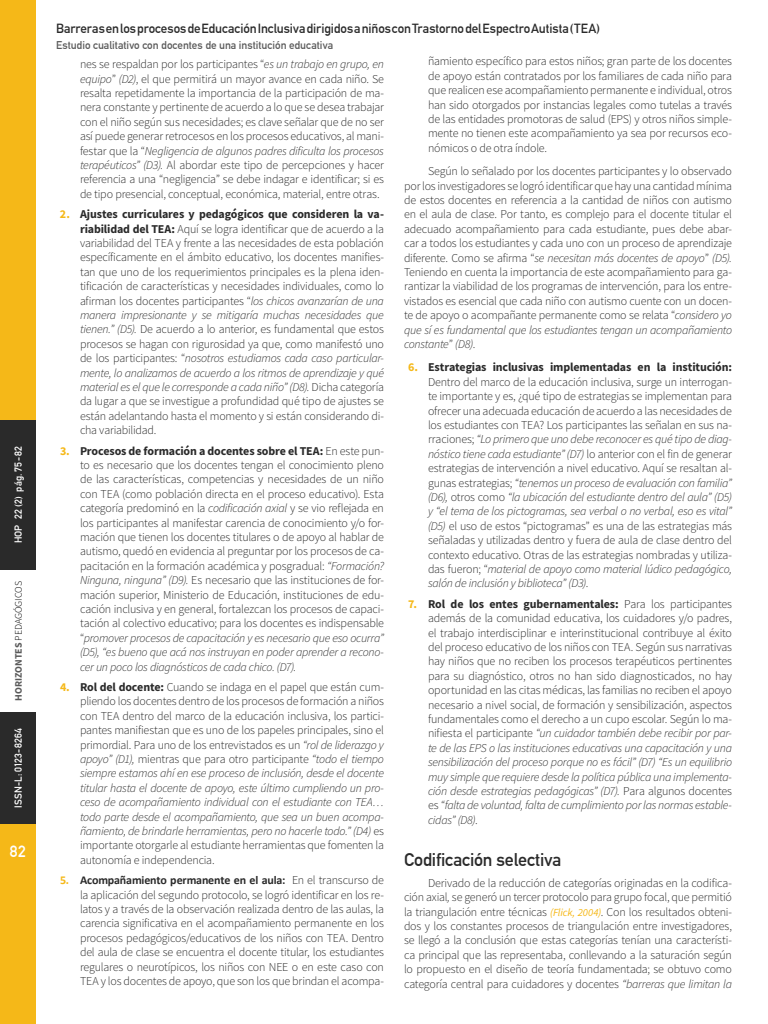
<style>
.page{position:relative;width:768px;height:1024px;background:#fff}
.page>*{position:absolute;margin:0;border:0;box-sizing:border-box;transform-origin:0 0}
.t1{font:700 18px "DIN Alternate";letter-spacing:-.01em;color:#2a2a2a}
.t2{font:700 16px "DIN Alternate";color:#fff}
.t3{font:700 13px "DIN Alternate";letter-spacing:-.005em;color:#2a2a2a}
.t4{font:300 12px/14.4px "Source Sans Pro";letter-spacing:-.015em;color:#2a2a2a;text-align:justify}
.t5{font:700 12px "Calibri";letter-spacing:-.015em;color:#2a2a2a}
.t6{font:700 11.1px "DIN Alternate";color:#5a5a5a}
.t7{font:700 10px "DIN Alternate";letter-spacing:.015em;color:#fff}
.t8{font:300 10px "Source Sans Pro";letter-spacing:-.015em;color:#000}
.s1{font-weight:700;color:#5a5a5a}
.s2{font-style:italic}
.s3{font-weight:700;color:#f5b818}
.s4{font-weight:700}
.s5{color:#f5b818}
.s6{font-family:"Source Sans Pro";font-weight:300}
.s7{font-weight:400;font-style:italic;font-size:10.8px;color:#f5b818}
</style>
<div class="page">
<div style="left:0;top:712px;width:36px;height:312px;background:#f5b818"></div>
<div style="left:0;top:0;width:36px;height:570px;background:#f5b818"></div>
<div style="left:0;top:420px;width:36px;height:150px;background:#2a2a2a"></div>
<div style="left:0;top:712px;width:36px;height:112px;background:#2a2a2a"></div>
<p class="t7" style="left:11px;top:543px;width:98px;rotate:-90deg">HOP 22 (2) pág. 75-82</p>
<p class="t8" style="left:12px;top:701px;width:121px;rotate:-90deg"><span class="s1">HORIZONTES</span> PEDAGÓGICOS</p>
<p class="t7" style="left:11px;top:808px;width:81px;rotate:-90deg">ISSN-L: 0123-8264</p>
<h2 class="t2" style="left:10px;top:839px;width:18px">82</h2>
<p class="t3" style="left:56px;top:19px;width:546px">Barreras en los procesos de Educación Inclusiva dirigidos a niños con Trastorno del Espectro Autista (TEA)</p>
<p class="t6" style="left:56px;top:36px;width:279px">Estudio cualitativo con docentes de una institución educativa</p>
<p class="t4" style="left:80px;top:57px;width:306px">nes se respaldan por los participantes “<span class="s2">es un trabajo en grupo, en equipo</span>” <span class="s2">(D2)</span>, el que permitirá un mayor avance en cada niño. Se resalta repetidamente la importancia de la participación de ma&shy;nera constante y pertinente de acuerdo a lo que se desea trabajar con el niño según sus necesidades; es clave señalar que de no ser así puede generar retrocesos en los procesos educativos, al mani&shy;festar que la “<span class="s2">Negligencia de algunos padres dificulta los procesos terapéuticos” (D3).</span> Al abordar este tipo de percepciones y hacer referencia a una “negligencia” se debe indagar e identificar; si es de tipo presencial, conceptual, económica, material, entre otras.</p>
<p class="t4" style="left:80px;top:207px;width:306px;text-indent:-20px"><span class="s3">2.</span> <span class="s4">Ajustes curriculares y pedagógicos que consideren la va&shy;riabilidad del TEA:</span> Aquí se logra identificar que de acuerdo a la variabilidad del TEA y frente a las necesidades de esta población específicamente en el ámbito educativo, los docentes manifies&shy;tan que uno de los requerimientos principales es la plena iden&shy;tificación de características y necesidades individuales, como lo afirman los docentes participantes “<span class="s2">los chicos avanzarían de una manera impresionante y se mitigaría muchas necesidades que tienen.” (D5).</span> De acuerdo a lo anterior, es fundamental que estos procesos se hagan con rigurosidad ya que, como manifestó uno de los participantes: “<span class="s2">nosotros estudiamos cada caso particular&shy;mente, lo analizamos de acuerdo a los ritmos de aprendizaje y qué material es el que le corresponde a cada niño” (D8).</span> Dicha categoría da lugar a que se investigue a profundidad qué tipo de ajustes se están adelantando hasta el momento y si están considerando di&shy;cha variabilidad.</p>
<p class="t4" style="left:80px;top:443px;width:306px;text-indent:-20px"><span class="s3">3.</span> <span class="s4">Procesos de formación a docentes sobre el TEA:</span> En este pun&shy;to es necesario que los docentes tengan el conocimiento pleno de las características, competencias y necesidades de un niño con TEA (como población directa en el proceso educativo). Esta categoría predominó en la <span class="s2">codificación axial</span> y se vio reflejada en los participantes al manifestar carencia de conocimiento y/o for&shy;mación que tienen los docentes titulares o de apoyo al hablar de autismo, quedó en evidencia al preguntar por los procesos de ca&shy;pacitación en la formación académica y posgradual: <span class="s2">“Formación?<br>Ninguna, ninguna” (D9).</span> Es necesario que las instituciones de for&shy;mación superior, Ministerio de Educación, instituciones de edu&shy;cación inclusiva y en general, fortalezcan los procesos de capaci&shy;tación al colectivo educativo; para los docentes es indispensable “<span class="s2">promover procesos de capacitación y es necesario que eso ocurra” (D5), “es bueno que acá nos instruyan en poder aprender a recono&shy;cer un poco los diagnósticos de cada chico. (D7).</span></p>
<p class="t4" style="left:80px;top:680px;width:306px;text-indent:-20px"><span class="s3">4.</span> <span class="s4">Rol del docente:</span> Cuando se indaga en el papel que están cum&shy;pliendo los docentes dentro de los procesos de formación a niños con TEA dentro del marco de la educación inclusiva, los partici&shy;pantes manifiestan que es uno de los papeles principales, sino el primordial. Para uno de los entrevistados es un <span class="s2">“rol de liderazgo y apoyo” (D1),</span> mientras que para otro participante <span class="s2">“todo el tiempo siempre estamos ahí en ese proceso de inclusión, desde el docente titular hasta el docente de apoyo, este último cumpliendo un pro&shy;ceso de acompañamiento individual con el estudiante con TEA… todo parte desde el acompañamiento, que sea un buen acompa&shy;ñamiento, de brindarle herramientas, pero no hacerle todo.” (D4)</span> es importante otorgarle al estudiante herramientas que fomenten la autonomía e independencia.</p>
<p class="t5" style="left:60px;top:872px;width:325px"><span class="s5">5.</span> Acompañamiento permanente en el aula: <span class="s6">En el transcurso de</span></p>
<p class="t4" style="left:80px;top:887px;width:306px">la aplicación del segundo protocolo, se logró identificar en los re&shy;latos y a través de la observación realizada dentro de las aulas, la carencia significativa en el acompañamiento permanente en los procesos pedagógicos/educativos de los niños con TEA. Dentro del aula de clase se encuentra el docente titular, los estudiantes regulares o neurotípicos, los niños con NEE o en este caso con TEA y los docentes de apoyo, que son los que brindan el acompa-</p>
<p class="t4" style="left:428px;top:54px;width:306px">ñamiento específico para estos niños; gran parte de los docentes de apoyo están contratados por los familiares de cada niño para que realicen ese acompañamiento permanente e individual, otros han sido otorgados por instancias legales como tutelas a través de las entidades promotoras de salud (EPS) y otros niños simple&shy;mente no tienen este acompañamiento ya sea por recursos eco&shy;nómicos o de otra índole.</p>
<p class="t4" style="left:404px;top:164px;width:330px;text-indent:24px">Según lo señalado por los docentes participantes y lo observado por los investigadores se logró identificar que hay una cantidad mínima de estos docentes en referencia a la cantidad de niños con autismo en el aula de clase. Por tanto, es complejo para el docente titular el adecuado acompañamiento para cada estudiante, pues debe abar&shy;car a todos los estudiantes y cada uno con un proceso de aprendizaje diferente. Como se afirma “<span class="s2">se necesitan más docentes de apoyo</span>” <span class="s2">(D5).<br></span>Teniendo en cuenta la importancia de este acompañamiento para ga&shy;rantizar la viabilidad de los programas de intervención, para los entre&shy;vistados es esencial que cada niño con autismo cuente con un docen&shy;te de apoyo o acompañante permanente como se relata “<span class="s2">considero yo que sí es fundamental que los estudiantes tengan un acompañamiento constante</span>” <span class="s2">(D8)</span>.</p>
<p class="t4" style="left:428px;top:360px;width:306px;text-indent:-20px"><span class="s3">6.</span> <span class="s4">Estrategias inclusivas implementadas en la institución:<br></span>Dentro del marco de la educación inclusiva, surge un interrogan&shy;te importante y es, ¿qué tipo de estrategias se implementan para ofrecer una adecuada educación de acuerdo a las necesidades de los estudiantes con TEA? Los participantes las señalan en sus na&shy;rraciones; <span class="s2">“Lo primero que uno debe reconocer es qué tipo de diag&shy;nóstico tiene cada estudiante” (D7)</span> lo anterior con el fin de generar estrategias de intervención a nivel educativo. Aquí se resaltan al&shy;gunas estrategias; <span class="s2">“tenemos un proceso de evaluación con familia” (D6),</span> otros como <span class="s2">“la ubicación del estudiante dentro del aula” (D5) y “el tema de los pictogramas, sea verbal o no verbal, eso es vital” (D5)</span> el uso de estos “pictogramas” es una de las estrategias más señaladas y utilizadas dentro y fuera de aula de clase dentro del contexto educativo. Otras de las estrategias nombradas y utiliza&shy;das fueron; “<span class="s2">material de apoyo como material lúdico pedagógico, salón de inclusión y biblioteca” (D3)</span>.</p>
<p class="t4" style="left:428px;top:597px;width:306px;text-indent:-20px"><span class="s3">7.</span> <span class="s4">Rol de los entes gubernamentales:</span> Para los participantes además de la comunidad educativa, los cuidadores y/o padres, el trabajo interdisciplinar e interinstitucional contribuye al éxito del proceso educativo de los niños con TEA. Según sus narrativas hay niños que no reciben los procesos terapéuticos pertinentes para su diagnóstico, otros no han sido diagnosticados, no hay oportunidad en las citas médicas, las familias no reciben el apoyo necesario a nivel social, de formación y sensibilización, aspectos fundamentales como el derecho a un cupo escolar. Según lo ma&shy;nifiesta el participante <span class="s2">“un cuidador también debe recibir por par&shy;te de las EPS o las instituciones educativas una capacitación y una sensibilización del proceso porque no es fácil” (D7) “Es un equilibrio muy simple que requiere desde la política pública una implementa&shy;ción desde estrategias pedagógicas” (D7).</span> Para algunos docentes es <span class="s2">“falta de voluntad, falta de cumplimiento por las normas estable&shy;cidas” (D8)</span>.</p>
<h1 class="t1" style="left:404px;top:846px;width:159px">Codificación selectiva</h1>
<p class="t4" style="left:404px;top:876px;width:330px;text-indent:24px">Derivado de la reducción de categorías originadas en la codifica&shy;ción axial<span class="s2">,</span> se generó un tercer protocolo para grupo focal, que permitió la triangulación entre técnicas <span class="s7">(Flick, 2004)</span>. Con los resultados obteni&shy;dos y los constantes procesos de triangulación entre investigadores, se llegó a la conclusión que estas categorías tenían una característi&shy;ca principal que las representaba, conllevando a la saturación según lo propuesto en el diseño de teoría fundamentada; se obtuvo como categoría central para cuidadores y docentes <span class="s2">“barreras que limitan la</span></p>
</div>
